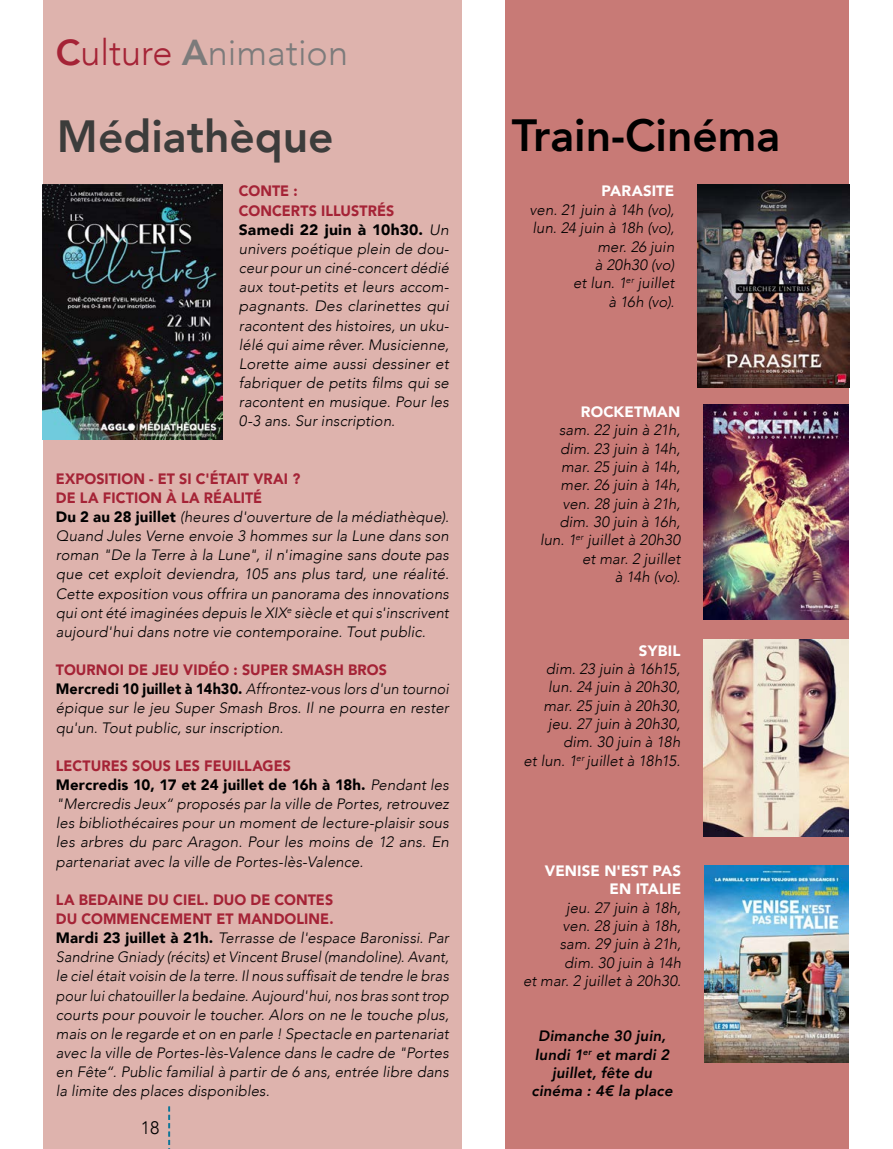
<style>
.page{position:relative;width:893px;height:1149px;background:#fff}
.page>*{position:absolute;margin:0;border:0;box-sizing:border-box;transform-origin:0 0}
.t1{font:800 45px "Avenir";color:#000}
.t2{font:800 45px "Avenir";color:#3c3c3b}
.t3{font:300 36px "Avenir";color:#7c7b7b}
.t4{font:300 18px "Avenir";color:#000}
.t5{font:italic 300 15px/19.2px "Avenir";letter-spacing:.01em;color:#000;text-align:right}
.t6{font:italic 300 15px/19.2px "Avenir";letter-spacing:.01em;color:#000;scale:1.05 1}
.t7{font:italic 300 15px/19.2px "Avenir";letter-spacing:.01em;color:#000;scale:.96 1}
.t8{font:italic 800 15px/18.3px "Avenir";letter-spacing:.01em;color:#000;text-align:center}
.t9{font:900 15px/18.3px "Avenir";letter-spacing:.005em;color:#fff;text-align:right}
.s1{font-weight:800;color:#a52336}
.s2{color:#a52336}
.s3{font-weight:800}
.s4{font-weight:900;font-style:normal;color:#a52336}
.s5{font-weight:900;font-style:normal}
</style>
<div class="page">
<div style="left:505px;top:0;width:344px;height:1148px;background:#c87a76"></div>
<div style="left:43px;top:0;width:419px;height:1148px;background:#deb3ad"></div>
<img style="left:697px;top:184px;width:152px;height:203px">
<img style="left:703px;top:404px;width:145px;height:215px">
<img style="left:704px;top:865px;width:145px;height:197px">
<img style="left:703px;top:639px;width:145px;height:197px">
<img style="left:43px;top:184px;width:180px;height:255px">
<svg style="left:168px;top:1106px;width:2px;height:39px"></svg>
<h2 class="t3" style="left:56px;top:32px;width:294px"><span class="s1">C</span><span class="s2">ulture</span> <span class="s3">A</span>nimation</h2>
<h1 class="t2" style="left:57px;top:101px;width:278px">Médiathèque</h1>
<p class="t6" style="left:239px;top:182px;width:202px"><span class="s4">CONTE :<br>CONCERTS ILLUSTRÉS<br></span><span class="s5">Samedi 22 juin à 10h30.</span> Un univers poétique plein de dou&shy;ceur pour un ciné-concert dédié aux tout-petits et leurs accom&shy;pagnants. Des clarinettes qui racontent des histoires, un uku&shy;lélé qui aime rêver. Musicienne,<br>Lorette aime aussi dessiner et fabriquer de petits films qui se racontent en musique. Pour les<br>0-3 ans. Sur inscription.</p>
<p class="t5" style="left:56px;top:469px;width:395px;text-align:left"><span class="s4">EXPOSITION - ET SI C'ÉTAIT VRAI ?<br>DE LA FICTION À LA RÉALITÉ<br></span><span class="s5">Du 2 au 28 juillet</span> (heures d'ouverture de la médiathèque).<br>Quand Jules Verne envoie 3 hommes sur la Lune dans son roman "De la Terre à la Lune", il n'imagine sans doute pas que cet exploit deviendra, 105 ans plus tard, une réalité.<br>Cette exposition vous offrira un panorama des innovations qui ont été imaginées depuis le XIX<sup>e</sup> siècle et qui s'inscrivent aujourd'hui dans notre vie contemporaine. Tout public.</p>
<p class="t7" style="left:56px;top:660px;width:411px"><span class="s4">TOURNOI DE JEU VIDÉO : SUPER SMASH BROS </span><span class="s5">Mercredi 10 juillet à 14h30.</span> Affrontez-vous lors d'un tournoi épique sur le jeu Super Smash Bros. Il ne pourra en rester qu'un. Tout public, sur inscription.</p>
<p class="t5" style="left:56px;top:755px;width:395px;text-align:left"><span class="s4">LECTURES SOUS LES FEUILLAGES<br></span><span class="s5">Mercredis 10, 17 et 24 juillet de 16h à 18h.</span> Pendant les "Mercredis Jeux“ proposés par la ville de Portes, retrouvez les bibliothécaires pour un moment de lecture-plaisir sous les arbres du parc Aragon. Pour les moins de 12 ans. En partenariat avec la ville de Portes-lès-Valence.</p>
<p class="t5" style="left:56px;top:889px;width:395px;text-align:left"><span class="s4">LA BEDAINE DU CIEL. DUO DE CONTES<br>DU COMMENCEMENT ET MANDOLINE.<br></span><span class="s5">Mardi 23 juillet à 21h.</span> Terrasse de l'espace Baronissi. Par Sandrine Gniady (récits) et Vincent Brusel (mandoline). Avant, le ciel était voisin de la terre. Il nous suffisait de tendre le bras pour lui chatouiller la bedaine. Aujourd'hui, nos bras sont trop courts pour pouvoir le toucher. Alors on ne le touche plus, mais on le regarde et on en parle ! Spectacle en partenariat avec la ville de Portes-lès-Valence dans le cadre de "Portes en Fête“. Public familial à partir de 6 ans, entrée libre dans la limite des places disponibles.</p>
<p class="t4" style="left:141px;top:1116px;width:20px">18</p>
<h1 class="t1" style="left:512px;top:101px;width:270px">Train-Cinéma</h1>
<p class="t9" style="left:602px;top:182px;width:74px">PARASITE</p>
<p class="t5" style="left:530px;top:200px;width:146px;line-height:18.3px">ven. 21 juin à 14h (vo), lun. 24 juin à 18h (vo), mer. 26 juin<br>à 20h30 (vo)<br>et lun. 1<sup>er</sup> juillet<br>à 16h (vo).</p>
<p class="t9" style="left:581px;top:402px;width:101px">ROCKETMAN</p>
<p class="t5" style="left:540px;top:421px;width:142px;line-height:18.3px">sam. 22 juin à 21h, dim. 23 juin à 14h, mar. 25 juin à 14h, mer. 26 juin à 14h, ven. 28 juin à 21h, dim. 30 juin à 16h, lun. 1<sup>er</sup> juillet à 20h30 et mar. 2 juillet<br>à 14h (vo).</p>
<p class="t9" style="left:639px;top:640px;width:43px">SYBIL</p>
<p class="t5" style="left:523px;top:659px;width:158px;line-height:18.3px">dim. 23 juin à 16h15, lun. 24 juin à 20h30, mar. 25 juin à 20h30, jeu. 27 juin à 20h30, dim. 30 juin à 18h<br>et lun. 1<sup>er</sup> juillet à 18h15.</p>
<p class="t9" style="left:545px;top:860px;width:138px">VENISE N'EST PAS<br>EN ITALIE</p>
<p class="t5" style="left:523px;top:898px;width:160px;line-height:18.3px">jeu. 27 juin à 18h,<br>ven. 28 juin à 18h,<br>sam. 29 juin à 21h,<br>dim. 30 juin à 14h<br>et mar. 2 juillet à 20h30.</p>
<p class="t8" style="left:532px;top:1026px;width:143px">Dimanche 30 juin, lundi 1<sup>er</sup> et mardi 2 juillet, fête du cinéma : 4€ la place</p>
</div>
